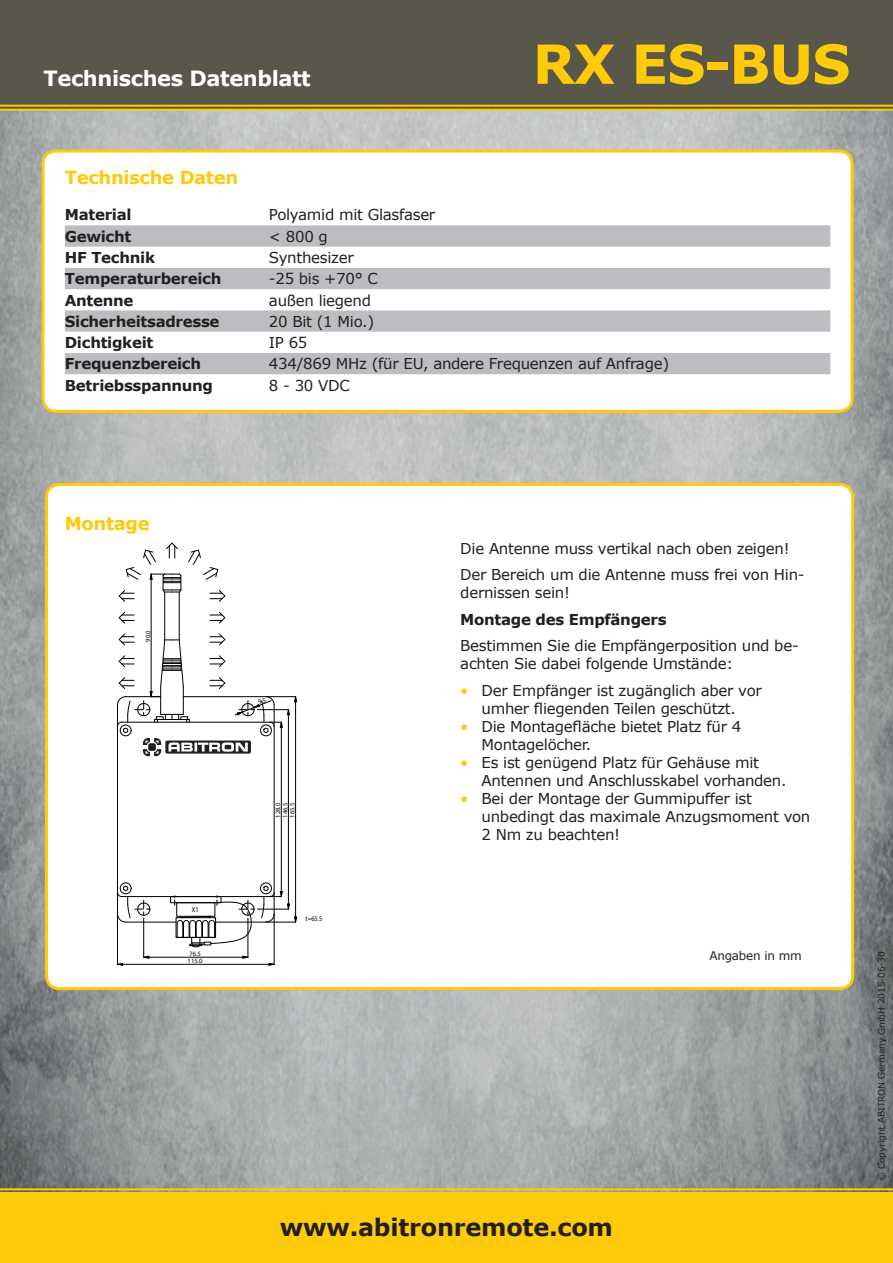
<style>
.page{position:relative;width:893px;height:1263px;background:#fff}
.page>*{position:absolute;margin:0;border:0;box-sizing:border-box;transform-origin:0 0}
.t1{font:700 54px "Verdana";letter-spacing:-.02em;color:#feca0a}
.t2{font:700 24px "Verdana";letter-spacing:-.01em;color:#231f20}
.t3{font:700 21px "Verdana";letter-spacing:-.02em;color:#fff}
.t4{font:700 18px "Verdana";letter-spacing:-.02em;color:#feca0a}
.t5{font:15px/18px "Verdana";letter-spacing:-.02em;color:#231f20}
.t6{font:700 15px "Verdana";letter-spacing:-.02em;color:#231f20}
.t7{font:12px "Verdana";letter-spacing:-.02em;color:#231f20}
.t8{font:9px "Verdana";letter-spacing:-.01em;color:#231f20}
.t9{font:7.35px "Myriad Pro";color:#000001;scale:.89 1}
.t10{font:7.05px "Myriad Pro";color:#000001;scale:.89 1}
.t11{font:6.6px/7.2px "Myriad Pro";letter-spacing:-.005em;color:#000001}
.s1{color:#feca0a}
</style>
<div class="page">
<img style="left:0;top:111px;width:893px;height:1081px">
<div style="left:0;top:1192px;width:893px;height:71px;background:#feca0a"></div>
<hr style="left:0;top:1188px;width:893px;height:2px;background:#feca0a">
<div style="left:0;top:0;width:893px;height:110px;background:#58574a"></div>
<hr style="left:0;top:105px;width:893px;height:2px;background:#feca0a">
<hr style="left:0;top:109px;width:893px;height:2px;background:#feca0a">
<div style="left:46px;top:484px;width:807px;height:504px;background:#fff;border-radius:13px"></div>
<div style="left:45px;top:483px;width:809px;height:507px;border:3px solid #feca0a;border-radius:13px"></div>
<hr style="left:151px;top:574px;width:1px;height:123px;background:#000001">
<hr style="left:179px;top:592px;width:1px;height:48px;background:#000001">
<hr style="left:164px;top:592px;width:1px;height:48px;background:#000001">
<svg style="left:119px;top:612px;width:15px;height:12px"></svg>
<svg style="left:119px;top:542px;width:63px;height:60px"></svg>
<svg style="left:188px;top:550px;width:30px;height:30px"></svg>
<svg style="left:210px;top:612px;width:15px;height:12px"></svg>
<svg style="left:210px;top:590px;width:15px;height:12px"></svg>
<hr style="left:122px;top:896px;width:148px;height:1px;background:#000001">
<hr style="left:274px;top:705px;width:1px;height:209px;background:#000001">
<hr style="left:117px;top:705px;width:1px;height:209px;background:#000001">
<hr style="left:126px;top:922px;width:50px;height:1px;background:#000001">
<div style="left:170px;top:896px;width:51px;height:7px;border:1px solid #000001"></div>
<svg style="left:118px;top:882px;width:32px;height:40px"></svg>
<hr style="left:143px;top:918px;width:1px;height:39px;background:#000001">
<hr style="left:248px;top:918px;width:1px;height:39px;background:#000001">
<hr style="left:144px;top:957px;width:104px;height:1px;background:#000001">
<hr style="left:117px;top:914px;width:1px;height:50px;background:#000001">
<hr style="left:274px;top:914px;width:1px;height:50px;background:#000001">
<hr style="left:117px;top:964px;width:157px;height:1px;background:#000001">
<hr style="left:281px;top:722px;width:1px;height:174px;background:#000001">
<hr style="left:288px;top:710px;width:1px;height:199px;background:#000001">
<svg style="left:174px;top:882px;width:123px;height:65px"></svg>
<hr style="left:266px;top:922px;width:30px;height:1px;background:#000001">
<hr style="left:295px;top:697px;width:1px;height:225px;background:#000001">
<div style="left:43px;top:151px;width:809px;height:260px;background:#fff;border-radius:13px"></div>
<div style="left:41px;top:150px;width:813px;height:263px;border:3px solid #feca0a;border-radius:13px"></div>
<svg style="left:65px;top:225px;width:765px;height:149px;fill:#bcbdc0"></svg>
<svg style="left:117px;top:633px;width:180px;height:123px"></svg>
<h3 class="t3" style="left:44px;top:64px;width:269px">Technisches Datenblatt</h3>
<p class="t4" style="left:65px;top:165px;width:175px">Technische Daten</p>
<h1 class="t1" style="left:533px;top:26px;width:319px">RX ES-BUS</h1>
<p class="t6" style="left:65px;top:204px;width:68px">Material</p>
<p class="t5" style="left:269px;top:206px;width:168px">Polyamid mit Glasfaser</p>
<p class="t6" style="left:65px;top:226px;width:68px">Gewicht</p>
<p class="t5" style="left:269px;top:227px;width:60px">&lt; 800 g</p>
<p class="t6" style="left:65px;top:247px;width:92px">HF Technik</p>
<p class="t5" style="left:269px;top:248px;width:86px">Synthesizer</p>
<p class="t6" style="left:65px;top:268px;width:158px">Temperaturbereich</p>
<p class="t5" style="left:269px;top:270px;width:111px">-25 bis +70° C</p>
<p class="t6" style="left:65px;top:289px;width:70px">Antenne</p>
<p class="t5" style="left:269px;top:291px;width:104px">außen liegend</p>
<p class="t6" style="left:65px;top:311px;width:156px">Sicherheitsadresse</p>
<p class="t5" style="left:269px;top:312px;width:107px">20 Bit (1 Mio.)</p>
<p class="t6" style="left:65px;top:332px;width:90px">Dichtigkeit</p>
<p class="t5" style="left:269px;top:333px;width:40px">IP 65</p>
<p class="t6" style="left:65px;top:353px;width:138px">Frequenzbereich</p>
<p class="t5" style="left:269px;top:355px;width:402px">434/869 MHz (für EU, andere Frequenzen auf Anfrage)</p>
<p class="t6" style="left:65px;top:374px;width:150px">Betriebsspannung</p>
<p class="t5" style="left:269px;top:376px;width:82px">8 - 30 VDC</p>
<p class="t4" style="left:65px;top:511px;width:86px">Montage</p>
<p class="t11" style="left:144px;top:642px;width:13px;rotate:-90deg">90.0</p>
<p class="t9" style="left:192px;top:905px;width:9px">X1</p>
<p class="t11" style="left:188px;top:950px;width:16px">76.5<br>115.0</p>
<p class="t11" style="left:274px;top:817px;width:16px;text-align:justify;rotate:-90deg">128.0<br>146.5<br>165.5</p>
<p class="t10" style="left:306px;top:915px;width:20px">t=65.5</p>
<p class="t5" style="left:460px;top:535px;width:346px;line-height:26.5px">Die Antenne muss vertikal nach oben zeigen!<br>Der Bereich um die Antenne muss frei von Hin-</p>
<p class="t5" style="left:460px;top:583px;width:111px">dernissen sein!</p>
<p class="t6" style="left:460px;top:609px;width:208px">Montage des Empfängers</p>
<p class="t5" style="left:460px;top:637px;width:340px">Bestimmen Sie die Empfängerposition und be&shy;achten Sie dabei folgende Umstände:</p>
<p class="t5" style="left:460px;top:681px;width:303px;text-align:center"><span class="s1">•</span> Der Empfänger ist zugänglich aber vor umher fliegenden Teilen geschützt.</p>
<p class="t5" style="left:482px;top:717px;width:261px;text-indent:-21px"><span class="s1">•</span> Die Montagefläche bietet Platz für 4<br>Montagelöcher.</p>
<p class="t5" style="left:482px;top:753px;width:306px;text-indent:-21px"><span class="s1">•</span> Es ist genügend Platz für Gehäuse mit<br>Antennen und Anschlusskabel vorhanden.</p>
<p class="t5" style="left:482px;top:789px;width:330px;text-indent:-21px"><span class="s1">•</span> Bei der Montage der Gummipuffer ist unbedingt das maximale Anzugsmoment von<br>2 Nm zu beachten!</p>
<p class="t7" style="left:709px;top:947px;width:94px">Angaben in mm</p>
<h2 class="t2" style="left:280px;top:1210px;width:335px">www.abitronremote.com</h2>
<p class="t8" style="left:875px;top:1181px;width:231px;rotate:-90deg">© Copyright ABITRON Germany GmbH 2015-06-30</p>
</div>
